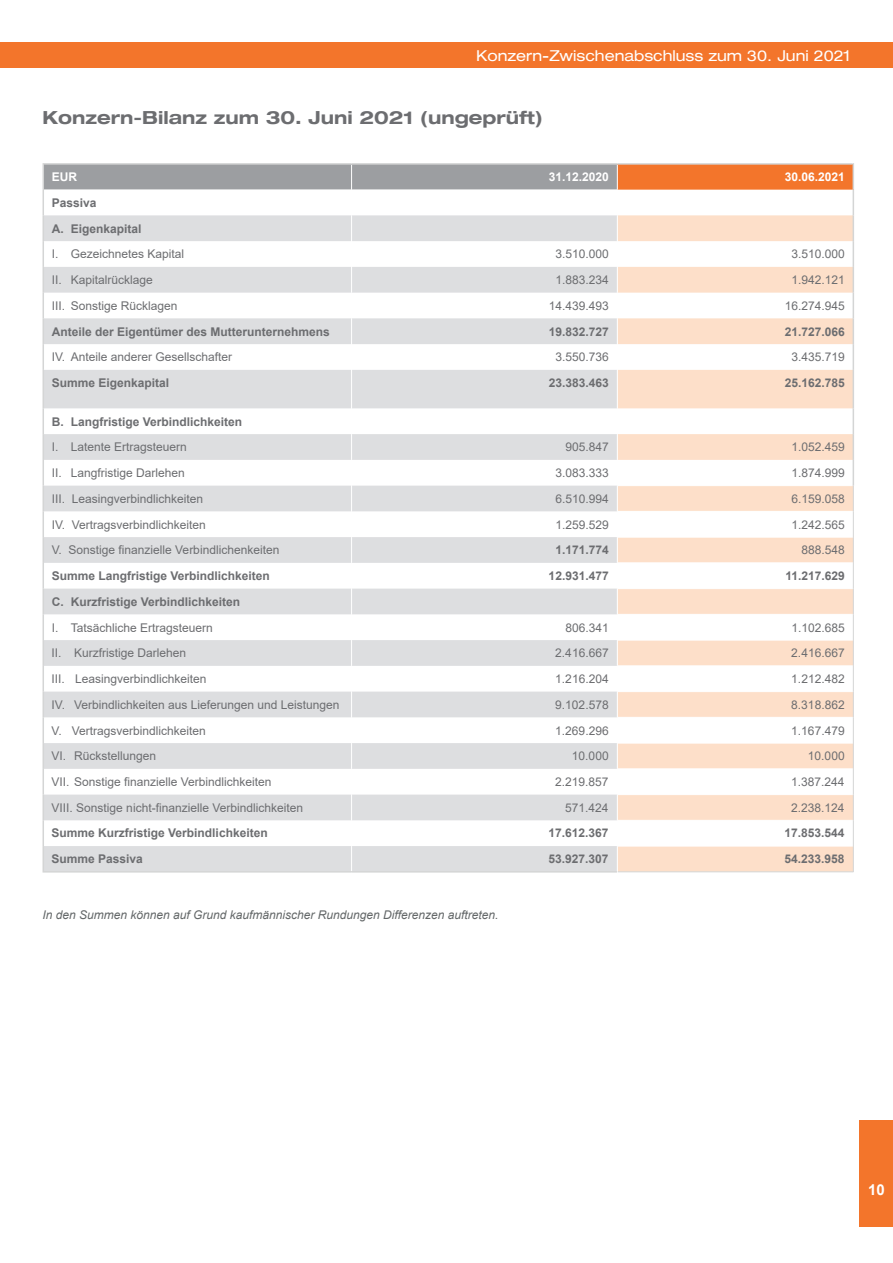
<style>
.page{position:relative;width:893px;height:1263px;background:#fff}
.page>*{position:absolute;margin:0;border:0;box-sizing:border-box;transform-origin:0 0}
.t1{font:700 expanded 18px "Helvetica Neue";color:#6c6d70}
.t2{font:expanded 15px "Helvetica Neue";color:#fff}
.t3{font:700 15px "Arial";color:#fff}
.t4{font:12px "Arial";color:#6c6d70}
.t5{font:700 12px/25.8px "Arial";color:#6c6d70}
.t6{font:italic 12px "Arial";color:#636768}
.t7{font:700 12px "Arial";color:#fff}
</style>
<div class="page">
<div style="left:859px;top:1120px;width:34px;height:106px;background:#f3752b"></div>
<div style="left:0;top:43px;width:893px;height:25px;background:#f3752b"></div>
<div style="left:617px;top:164px;width:236px;height:26px;background:#f3752b"></div>
<svg style="left:44px;top:370px;width:573px;height:501px;fill:#dddee0"></svg>
<svg style="left:618px;top:215px;width:235px;height:296px;fill:#fddfc9"></svg>
<div style="left:618px;top:538px;width:235px;height:24px;background:#fddfc9"></div>
<svg style="left:618px;top:589px;width:235px;height:282px;fill:#fddfc9"></svg>
<hr style="left:351px;top:370px;width:1px;height:38px;background:#fff">
<svg style="left:351px;top:408px;width:1px;height:463px"></svg>
<hr style="left:618px;top:485px;width:235px;height:1px;background:#fff">
<hr style="left:618px;top:614px;width:235px;height:1px;background:#fff">
<hr style="left:618px;top:640px;width:235px;height:1px;background:#fff">
<hr style="left:618px;top:665px;width:235px;height:1px;background:#fff">
<hr style="left:618px;top:691px;width:235px;height:1px;background:#fff">
<hr style="left:618px;top:717px;width:235px;height:1px;background:#fff">
<hr style="left:618px;top:743px;width:235px;height:1px;background:#fff">
<hr style="left:618px;top:768px;width:235px;height:1px;background:#fff">
<hr style="left:618px;top:794px;width:235px;height:1px;background:#fff">
<hr style="left:618px;top:820px;width:235px;height:1px;background:#fff">
<hr style="left:618px;top:846px;width:235px;height:1px;background:#fff">
<hr style="left:617px;top:163px;width:236px;height:2px;background:#d4d5d5">
<svg style="left:43px;top:163px;width:575px;height:207px"></svg>
<svg style="left:853px;top:163px;width:1px;height:207px"></svg>
<hr style="left:43px;top:370px;width:1px;height:38px;background:#d4d5d5">
<hr style="left:853px;top:370px;width:1px;height:38px;background:#d4d5d5">
<svg style="left:43px;top:408px;width:1px;height:464px"></svg>
<hr style="left:44px;top:871px;width:308px;height:1px;background:#d4d5d5">
<hr style="left:352px;top:871px;width:265px;height:1px;background:#d4d5d5">
<svg style="left:853px;top:408px;width:1px;height:464px"></svg>
<hr style="left:618px;top:871px;width:235px;height:1px;background:#d4d5d5">
<p class="t2" style="left:476px;top:46px;width:376px">Konzern-Zwischenabschluss zum 30. Juni 2021</p>
<h1 class="t1" style="left:43px;top:106px;width:502px">Konzern-Bilanz zum 30. Juni 2021 (ungeprüft)</h1>
<p class="t7" style="left:52px;top:168px;width:27px">EUR</p>
<p class="t7" style="left:549px;top:168px;width:62px">31.12.2020</p>
<p class="t7" style="left:785px;top:168px;width:62px">30.06.2021</p>
<p class="t5" style="left:52px;top:190px;width:91px">Passiva<br>A. Eigenkapital</p>
<p class="t4" style="left:52px;top:246px;width:134px">I. Gezeichnetes Kapital</p>
<p class="t4" style="left:555px;top:246px;width:55px">3.510.000</p>
<p class="t4" style="left:791px;top:246px;width:55px">3.510.000</p>
<p class="t4" style="left:52px;top:272px;width:103px">II. Kapitalrücklage</p>
<p class="t4" style="left:555px;top:272px;width:55px">1.883.234</p>
<p class="t4" style="left:791px;top:272px;width:55px">1.942.121</p>
<p class="t4" style="left:52px;top:297px;width:127px">III. Sonstige Rücklagen</p>
<p class="t4" style="left:549px;top:297px;width:62px">14.439.493</p>
<p class="t4" style="left:785px;top:297px;width:62px">16.274.945</p>
<p class="t5" style="left:52px;top:319px;width:280px">Anteile der Eigentümer des Mutterunternehmens</p>
<p class="t5" style="left:549px;top:319px;width:62px">19.832.727</p>
<p class="t5" style="left:785px;top:319px;width:62px">21.727.066</p>
<p class="t4" style="left:52px;top:349px;width:182px">IV. Anteile anderer Gesellschafter</p>
<p class="t4" style="left:555px;top:349px;width:55px">3.550.736</p>
<p class="t4" style="left:791px;top:349px;width:55px">3.435.719</p>
<p class="t5" style="left:52px;top:370px;width:119px">Summe Eigenkapital</p>
<p class="t5" style="left:549px;top:370px;width:62px">23.383.463</p>
<p class="t5" style="left:785px;top:370px;width:62px">25.162.785</p>
<p class="t5" style="left:52px;top:409px;width:192px">B. Langfristige Verbindlichkeiten</p>
<p class="t4" style="left:52px;top:439px;width:137px">I. Latente Ertragsteuern</p>
<p class="t4" style="left:565px;top:439px;width:45px">905.847</p>
<p class="t4" style="left:791px;top:439px;width:55px">1.052.459</p>
<p class="t4" style="left:52px;top:465px;width:135px">II. Langfristige Darlehen</p>
<p class="t4" style="left:555px;top:465px;width:55px">3.083.333</p>
<p class="t4" style="left:791px;top:465px;width:55px">1.874.999</p>
<p class="t4" style="left:52px;top:490px;width:153px">III. Leasingverbindlichkeiten</p>
<p class="t4" style="left:555px;top:490px;width:55px">6.510.994</p>
<p class="t4" style="left:791px;top:490px;width:55px">6.159.058</p>
<p class="t4" style="left:52px;top:516px;width:156px">IV. Vertragsverbindlichkeiten</p>
<p class="t4" style="left:555px;top:516px;width:55px">1.259.529</p>
<p class="t4" style="left:791px;top:516px;width:55px">1.242.565</p>
<p class="t4" style="left:52px;top:542px;width:229px">V. Sonstige finanzielle Verbindlichenkeiten</p>
<p class="t5" style="left:555px;top:537px;width:55px">1.171.774</p>
<p class="t4" style="left:801px;top:542px;width:45px">888.548</p>
<p class="t5" style="left:52px;top:563px;width:220px">Summe Langfristige Verbindlichkeiten</p>
<p class="t5" style="left:549px;top:563px;width:62px">12.931.477</p>
<p class="t5" style="left:785px;top:563px;width:61px">11.217.629</p>
<p class="t5" style="left:52px;top:589px;width:190px">C. Kurzfristige Verbindlichkeiten</p>
<p class="t4" style="left:52px;top:619px;width:163px">I. Tatsächliche Ertragsteuern</p>
<p class="t4" style="left:565px;top:619px;width:45px">806.341</p>
<p class="t4" style="left:791px;top:619px;width:55px">1.102.685</p>
<p class="t4" style="left:52px;top:645px;width:136px">II. Kurzfristige Darlehen</p>
<p class="t4" style="left:555px;top:645px;width:55px">2.416.667</p>
<p class="t4" style="left:791px;top:645px;width:55px">2.416.667</p>
<p class="t4" style="left:52px;top:670px;width:156px">III. Leasingverbindlichkeiten</p>
<p class="t4" style="left:555px;top:670px;width:55px">1.216.204</p>
<p class="t4" style="left:791px;top:670px;width:55px">1.212.482</p>
<p class="t4" style="left:52px;top:696px;width:289px">IV. Verbindlichkeiten aus Lieferungen und Leistungen</p>
<p class="t4" style="left:555px;top:696px;width:55px">9.102.578</p>
<p class="t4" style="left:791px;top:696px;width:55px">8.318.862</p>
<p class="t4" style="left:52px;top:722px;width:156px">V. Vertragsverbindlichkeiten</p>
<p class="t4" style="left:555px;top:722px;width:55px">1.269.296</p>
<p class="t4" style="left:791px;top:722px;width:55px">1.167.479</p>
<p class="t4" style="left:52px;top:748px;width:106px">VI. Rückstellungen</p>
<p class="t4" style="left:572px;top:748px;width:38px">10.000</p>
<p class="t4" style="left:808px;top:748px;width:38px">10.000</p>
<p class="t4" style="left:52px;top:773px;width:221px">VII. Sonstige finanzielle Verbindlichkeiten</p>
<p class="t4" style="left:555px;top:773px;width:55px">2.219.857</p>
<p class="t4" style="left:791px;top:773px;width:55px">1.387.244</p>
<p class="t4" style="left:52px;top:799px;width:253px">VIII. Sonstige nicht-finanzielle Verbindlichkeiten</p>
<p class="t4" style="left:565px;top:799px;width:45px">571.424</p>
<p class="t4" style="left:791px;top:799px;width:55px">2.238.124</p>
<p class="t5" style="left:52px;top:820px;width:218px">Summe Kurzfristige Verbindlichkeiten</p>
<p class="t5" style="left:549px;top:820px;width:62px">17.612.367</p>
<p class="t5" style="left:785px;top:820px;width:62px">17.853.544</p>
<p class="t5" style="left:52px;top:846px;width:93px">Summe Passiva</p>
<p class="t5" style="left:549px;top:846px;width:62px">53.927.307</p>
<p class="t5" style="left:785px;top:846px;width:62px">54.233.958</p>
<p class="t6" style="left:42px;top:907px;width:458px">In den Summen können auf Grund kaufmännischer Rundungen Differenzen auftreten.</p>
<p class="t3" style="left:868px;top:1179px;width:18px">10</p>
</div>
